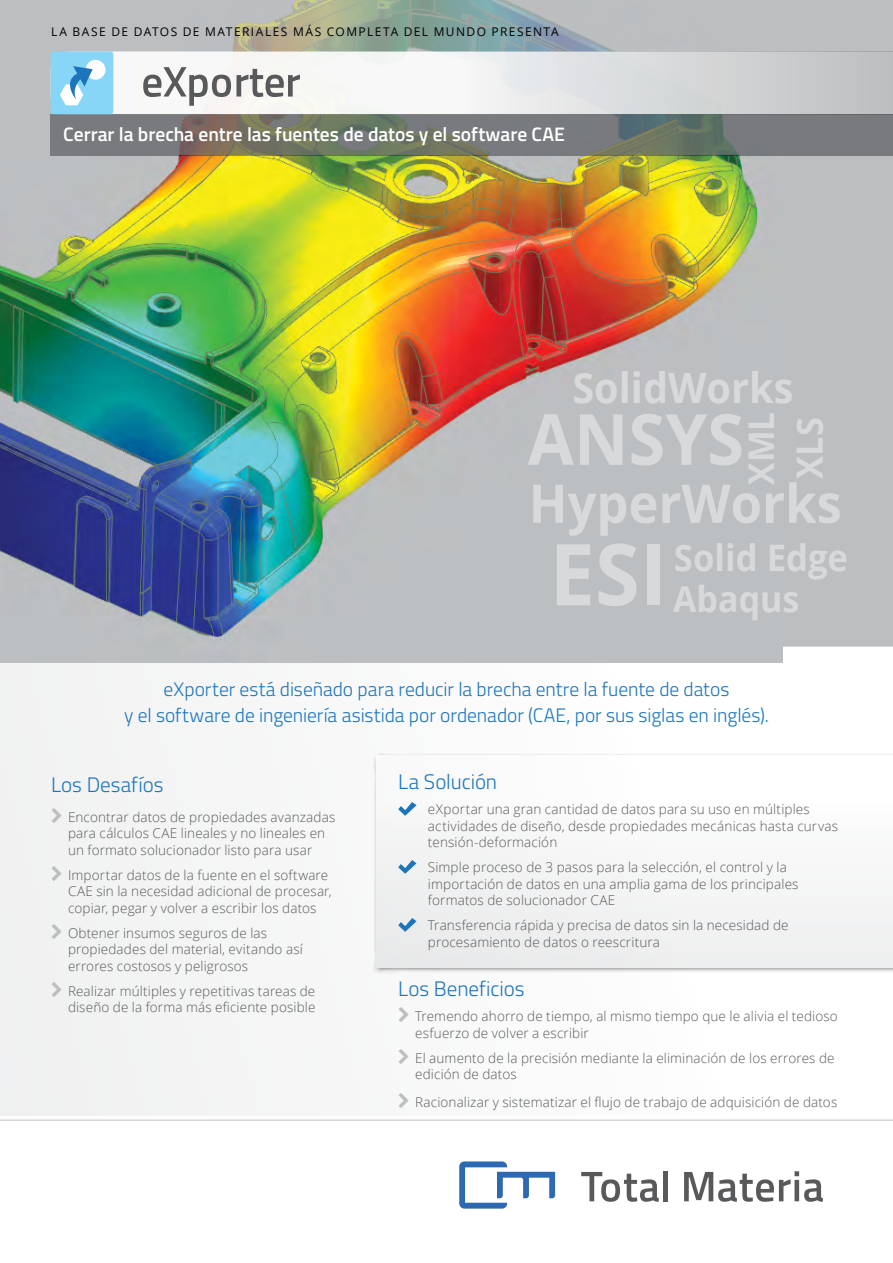
<style>
.page{position:relative;width:893px;height:1263px;background:#fff}
.page>*{position:absolute;margin:0;border:0;box-sizing:border-box;transform-origin:0 0}
.t1{font:700 85.35px "Open Sans";color:#d7d9da;scale:.95 1}
.t2{font:700 70.5px "Open Sans";color:#d7d9da;scale:.95 1}
.t3{font:700 53.4px "Open Sans";color:#d7d9da;scale:.95 1}
.t4{font:700 41.85px "Open Sans";color:#d7d9da;scale:.95 1}
.t5{font:700 36.45px "Open Sans";color:#d7d9da;scale:.95 1}
.t6{font:700 36.15px "Open Sans";color:#d7d9da;scale:.95 1}
.t7{font:700 35.7px "Open Sans";color:#d7d9da;scale:.95 1}
.t8{font:700 35.4px "Open Sans";color:#d7d9da;scale:.95 1}
.t9{font:300 21px "Titillium Web";color:#1c75bc}
.t10{font:300 19.5px/25.5px "Titillium Web";letter-spacing:-.005em;color:#1c75bc;text-align:center}
.t11{font:600 19.5px "Titillium Web";color:#fff}
.t12{font:300 13.5px/16.5px "Open Sans";letter-spacing:.01em;color:#58595b}
.t13{font:12px "Open Sans";letter-spacing:.115em;color:#000}
</style>
<div class="page">
<div style="left:0;top:0;width:893px;height:646px;background:#bcbec0"></div>
<div style="left:0;top:646px;width:893px;height:469px;background:#f6f6f7"></div>
<img style="left:0;top:157px;width:782px;height:505px">
<img style="left:50px;top:0;width:843px;height:157px">
<div style="left:51px;top:52px;width:384px;height:62px;background:#f8f8f8"></div>
<svg style="left:51px;top:114px;width:842px;height:41px;background:#737772"></svg>
<svg style="left:143px;top:67px;width:157px;height:39px;background:#c9c9c8"></svg>
<div style="left:51px;top:52px;width:62px;height:62px;background:#87d6f8;border-radius:3px"></div>
<div style="left:86px;top:60px;width:19px;height:20px;background:#fff;border-radius:50%"></div>
<svg style="left:60px;top:66px;width:33px;height:39px"></svg>
<svg style="left:581px;top:1172px;width:78px;height:30px"></svg>
<div style="left:663px;top:1171px;width:5px;height:30px;background:#58595b"></div>
<svg style="left:684px;top:1171px;width:139px;height:31px"></svg>
<svg style="left:459px;top:1161px;width:96px;height:47px"></svg>
<hr style="left:0;top:1119px;width:893px;height:2px;background:#d3d5d6">
<svg style="left:398px;top:802px;width:18px;height:14px"></svg>
<svg style="left:398px;top:860px;width:18px;height:14px"></svg>
<svg style="left:398px;top:918px;width:18px;height:14px"></svg>
<div style="left:435px;top:51px;width:458px;height:63px;background:linear-gradient(to right,#f5f7f8,#bcbec0)"></div>
<p class="t13" style="left:51px;top:23px;width:509px">LA BASE DE DATOS DE MATERIALES MÁS COMPLETA DEL MUNDO PRESENTA</p>
<h3 class="t11" style="left:63px;top:119px;width:503px">Cerrar la brecha entre las fuentes de datos y el software CAE</h3>
<h3 class="t4" style="left:572px;top:358px;width:234px">SolidWorks</h3>
<h3 class="t8" style="left:736px;top:485px;width:78px;rotate:-90deg">XML</h3>
<h2 class="t2" style="left:528px;top:389px;width:229px">ANSYS</h2>
<h3 class="t3" style="left:529px;top:466px;width:331px">HyperWorks</h3>
<h3 class="t6" style="left:784px;top:478px;width:66px;rotate:-90deg">XLS</h3>
<h1 class="t1" style="left:550px;top:514px;width:125px">ESI</h1>
<h3 class="t5" style="left:674px;top:532px;width:185px">Solid Edge</h3>
<h3 class="t7" style="left:673px;top:574px;width:134px">Abaqus</h3>
<h3 class="t10" style="left:124px;top:676px;width:646px">eXporter está diseñado para reducir la brecha entre la fuente de datos<br>y el software de ingeniería asistida por ordenador (CAE, por sus siglas en inglés).</h3>
<h3 class="t9" style="left:398px;top:767px;width:100px">La Solución</h3>
<p class="t12" style="left:428px;top:801px;width:412px">eXportar una gran cantidad de datos para su uso en múltiples actividades de diseño, desde propiedades mecánicas hasta curvas tensión-deformación</p>
<p class="t12" style="left:428px;top:859px;width:372px">Simple proceso de 3 pasos para la selección, el control y la importación de datos en una amplia gama de los principales formatos de solucionador CAE</p>
<p class="t12" style="left:428px;top:917px;width:362px">Transferencia rápida y precisa de datos sin la necesidad de procesamiento de datos o reescritura</p>
<h3 class="t9" style="left:51px;top:770px;width:114px">Los Desafíos</h3>
<p class="t12" style="left:68px;top:808px;width:269px">Encontrar datos de propiedades avanzadas para cálculos CAE lineales y no lineales en un formato solucionador listo para usar</p>
<p class="t12" style="left:68px;top:866px;width:265px">Importar datos de la fuente en el software<br>CAE sin la necesidad adicional de procesar, copiar, pegar y volver a escribir los datos</p>
<p class="t12" style="left:68px;top:924px;width:236px">Obtener insumos seguros de las propiedades del material, evitando así errores costosos y peligrosos</p>
<p class="t12" style="left:68px;top:982px;width:249px">Realizar múltiples y repetitivas tareas de diseño de la forma más eficiente posible</p>
<h3 class="t9" style="left:398px;top:974px;width:128px">Los Beneficios</h3>
<p class="t12" style="left:415px;top:1008px;width:424px">Tremendo ahorro de tiempo, al mismo tiempo que le alivia el tedioso esfuerzo de volver a escribir</p>
<p class="t12" style="left:415px;top:1049px;width:421px">El aumento de la precisión mediante la eliminación de los errores de edición de datos</p>
<p class="t12" style="left:415px;top:1094px;width:424px">Racionalizar y sistematizar el flujo de trabajo de adquisición de datos</p>
</div>
